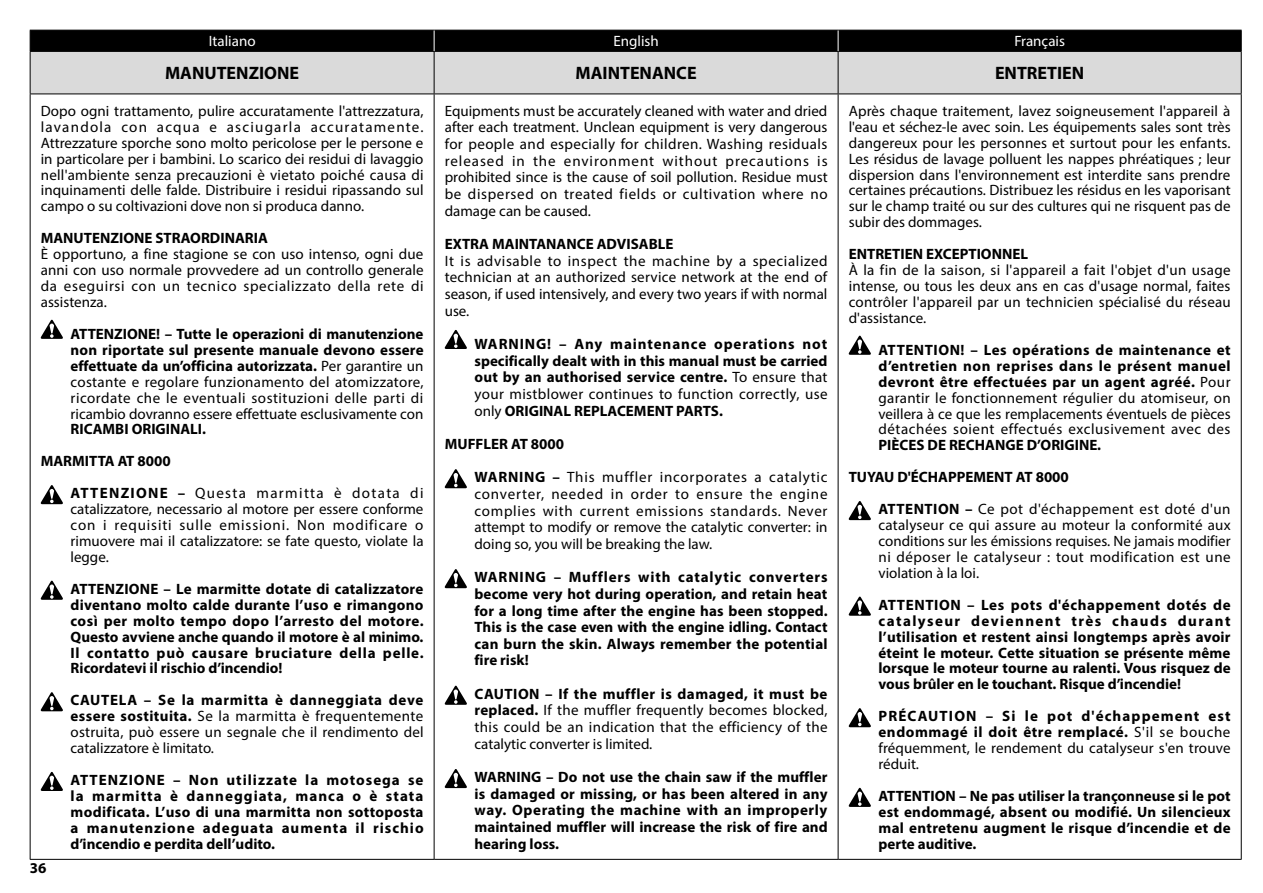
<style>
.page{position:relative;width:1263px;height:893px;background:#fff}
.page>*{position:absolute;margin:0;border:0;box-sizing:border-box;transform-origin:0 0}
.t1{font:700 18px "Myriad Pro";color:#000}
.t2{font:15px/15.9px "Myriad Pro";color:#000;text-align:justify}
.t3{font:700 15px/15.9px "Myriad Pro";color:#000;text-align:justify}
.t4{font:15px "Myriad Pro";color:#fff}
.s1{font-weight:700}
.s2{font-weight:400}
</style>
<div class="page">
<div style="left:31px;top:52px;width:1210px;height:42px;background:#dadada"></div>
<hr style="left:30px;top:51px;width:404px;height:1px;background:#000">
<hr style="left:30px;top:52px;width:1px;height:42px;background:#000">
<hr style="left:434px;top:51px;width:404px;height:1px;background:#000">
<hr style="left:434px;top:52px;width:1px;height:42px;background:#000">
<hr style="left:838px;top:51px;width:403px;height:1px;background:#000">
<hr style="left:838px;top:52px;width:1px;height:42px;background:#000">
<hr style="left:1241px;top:52px;width:1px;height:42px;background:#000">
<hr style="left:30px;top:94px;width:404px;height:1px;background:#000">
<hr style="left:30px;top:94px;width:1px;height:765px;background:#000">
<hr style="left:434px;top:94px;width:404px;height:1px;background:#000">
<hr style="left:434px;top:94px;width:1px;height:765px;background:#000">
<hr style="left:838px;top:94px;width:403px;height:1px;background:#000">
<hr style="left:838px;top:94px;width:1px;height:765px;background:#000">
<hr style="left:1241px;top:94px;width:1px;height:765px;background:#000">
<hr style="left:30px;top:859px;width:404px;height:1px;background:#000">
<hr style="left:434px;top:859px;width:404px;height:1px;background:#000">
<hr style="left:838px;top:859px;width:403px;height:1px;background:#000">
<div style="left:30px;top:30px;width:1212px;height:21px;background:#000"></div>
<svg style="left:41px;top:320px;width:22px;height:19px"></svg>
<svg style="left:41px;top:485px;width:22px;height:19px"></svg>
<svg style="left:41px;top:581px;width:22px;height:19px"></svg>
<svg style="left:41px;top:692px;width:22px;height:19px"></svg>
<svg style="left:41px;top:772px;width:22px;height:19px"></svg>
<svg style="left:445px;top:330px;width:22px;height:19px"></svg>
<svg style="left:445px;top:469px;width:22px;height:19px"></svg>
<svg style="left:445px;top:569px;width:22px;height:19px"></svg>
<svg style="left:445px;top:686px;width:22px;height:19px"></svg>
<svg style="left:445px;top:769px;width:22px;height:19px"></svg>
<svg style="left:849px;top:336px;width:22px;height:19px"></svg>
<svg style="left:849px;top:501px;width:22px;height:19px"></svg>
<svg style="left:849px;top:597px;width:22px;height:19px"></svg>
<svg style="left:849px;top:708px;width:22px;height:19px"></svg>
<svg style="left:849px;top:788px;width:22px;height:19px"></svg>
<p class="t4" style="left:209px;top:32px;width:48px">Italiano</p>
<p class="t4" style="left:613px;top:32px;width:47px">English</p>
<p class="t4" style="left:1014px;top:32px;width:52px">Français</p>
<p class="t1" style="left:165px;top:62px;width:136px">MANUTENZIONE</p>
<p class="t1" style="left:576px;top:62px;width:122px">MAINTENANCE</p>
<p class="t1" style="left:995px;top:62px;width:91px">ENTRETIEN</p>
<p class="t2" style="left:41px;top:103px;width:384px">Dopo ogni trattamento, pulire accuratamente l'attrezzatura, lavandola con acqua e asciugarla accuratamente.<br>Attrezzature sporche sono molto pericolose per le persone e in particolare per i bambini. Lo scarico dei residui di lavaggio nell'ambiente senza precauzioni è vietato poiché causa di inquinamenti delle falde. Distribuire i residui ripassando sul campo o su coltivazioni dove non si produca danno.</p>
<p class="t3" style="left:41px;top:230px;width:229px">MANUTENZIONE STRAORDINARIA</p>
<p class="t2" style="left:41px;top:246px;width:384px">È opportuno, a fine stagione se con uso intenso, ogni due anni con uso normale provvedere ad un controllo generale da eseguirsi con un tecnico specializzato della rete di assistenza.</p>
<p class="t2" style="left:71px;top:326px;width:355px"><span class="s1">ATTENZIONE! – Tutte le operazioni di manutenzione non riportate sul presente manuale devono essere effettuate da un’officina autorizzata.</span> Per garantire un costante e regolare funzionamento del atomizzatore, ricordate che le eventuali sostituzioni delle parti di ricambio dovranno essere effettuate esclusivamente con</p>
<p class="t3" style="left:41px;top:413px;width:167px;line-height:31.8px;text-indent:30px">RICAMBI ORIGINALI.<br>MARMITTA AT 8000</p>
<p class="t2" style="left:71px;top:485px;width:355px"><span class="s1">ATTENZIONE –</span> Questa marmitta è dotata di catalizzatore, necessario al motore per essere conforme con i requisiti sulle emissioni. Non modificare o rimuovere mai il catalizzatore: se fate questo, violate la legge.</p>
<p class="t3" style="left:71px;top:580px;width:355px">ATTENZIONE – Le marmitte dotate di catalizzatore diventano molto calde durante l’uso e rimangono così per molto tempo dopo l’arresto del motore.<br>Questo avviene anche quando il motore è al minimo.<br>Il contatto può causare bruciature della pelle.<br>Ricordatevi il rischio d’incendio!</p>
<p class="t2" style="left:71px;top:692px;width:355px"><span class="s1">CAUTELA – Se la marmitta è danneggiata deve essere sostituita.</span> Se la marmitta è frequentemente ostruita, può essere un segnale che il rendimento del catalizzatore è limitato.</p>
<p class="t3" style="left:71px;top:771px;width:355px">ATTENZIONE – Non utilizzate la motosega se la marmitta è danneggiata, manca o è stata modificata. L’uso di una marmitta non sottoposta a manutenzione adeguata aumenta il rischio d’incendio e perdita dell’udito.</p>
<p class="t2" style="left:849px;top:103px;width:383px">Après chaque traitement, lavez soigneusement l'appareil à l'eau et séchez-le avec soin. Les équipements sales sont très dangereux pour les personnes et surtout pour les enfants.<br>Les résidus de lavage polluent les nappes phréatiques ; leur dispersion dans l'environnement est interdite sans prendre certaines précautions. Distribuez les résidus en les vaporisant sur le champ traité ou sur des cultures qui ne risquent pas de subir des dommages.</p>
<p class="t3" style="left:849px;top:246px;width:181px">ENTRETIEN EXCEPTIONNEL</p>
<p class="t2" style="left:849px;top:262px;width:384px">À la fin de la saison, si l'appareil a fait l'objet d'un usage intense, ou tous les deux ans en cas d'usage normal, faites contrôler l'appareil par un technicien spécialisé du réseau d'assistance.</p>
<p class="t2" style="left:878px;top:342px;width:354px"><span class="s1">ATTENTION! – Les opérations de maintenance et d’entretien non reprises dans le présent manuel devront être effectuées par un agent agréé.</span> Pour garantir le fonctionnement régulier du atomiseur, on veillera à ce que les remplacements éventuels de pièces détachées soient effectués exclusivement avec des</p>
<p class="t3" style="left:849px;top:429px;width:254px;line-height:31.8px;text-indent:30px">PIÈCES DE RECHANGE D’ORIGINE.<br>TUYAU D'ÉCHAPPEMENT AT 8000</p>
<p class="t2" style="left:878px;top:501px;width:354px"><span class="s1">ATTENTION –</span> Ce pot d'échappement est doté d'un catalyseur ce qui assure au moteur la conformité aux conditions sur les émissions requises. Ne jamais modifier ni déposer le catalyseur : tout modification est une violation à la loi.</p>
<p class="t3" style="left:878px;top:596px;width:354px">ATTENTION – Les pots d'échappement dotés de catalyseur deviennent très chauds durant l’utilisation et restent ainsi longtemps après avoir éteint le moteur. Cette situation se présente même lorsque le moteur tourne au ralenti. Vous risquez de vous brûler en le touchant. Risque d’incendie!</p>
<p class="t2" style="left:878px;top:708px;width:354px"><span class="s1">PRÉCAUTION – Si le pot d'échappement est endommagé il doit être remplacé.</span> S'il se bouche fréquemment, le rendement du catalyseur s'en trouve réduit.</p>
<p class="t3" style="left:878px;top:787px;width:354px">ATTENTION – Ne pas utiliser la trançonneuse si le pot est endommagé, absent ou modifié. Un silencieux mal entretenu augment le risque d’incendie et de perte auditive.</p>
<p class="t2" style="left:445px;top:102px;width:384px;line-height:16.6px">Equipments must be accurately cleaned with water and dried after each treatment. Unclean equipment is very dangerous for people and especially for children. Washing residuals released in the environment without precautions is prohibited since is the cause of soil pollution. Residue must be dispersed on treated fields or cultivation where no damage can be caused.</p>
<p class="t3" style="left:445px;top:236px;width:230px">EXTRA MAINTANANCE ADVISABLE</p>
<p class="t2" style="left:445px;top:252px;width:384px;line-height:16.6px">It is advisable to inspect the machine by a specialized technician at an authorized service network at the end of season, if used intensively, and every two years if with normal use.</p>
<p class="t3" style="left:474px;top:335px;width:354px;line-height:16.6px">WARNING! – Any maintenance operations not specifically dealt with in this manual must be carried out by an authorised service centre. <span class="s2">To ensure that your mistblower continues to function correctly, use only</span> ORIGINAL REPLACEMENT PARTS.</p>
<p class="t3" style="left:445px;top:435px;width:121px">MUFFLER AT 8000</p>
<p class="t2" style="left:474px;top:469px;width:354px;line-height:16.6px"><span class="s1">WARNING –</span> This muffler incorporates a catalytic converter, needed in order to ensure the engine complies with current emissions standards. Never attempt to modify or remove the catalytic converter: in doing so, you will be breaking the law.</p>
<p class="t3" style="left:474px;top:568px;width:355px;line-height:16.6px">WARNING – Mufflers with catalytic converters become very hot during operation, and retain heat for a long time after the engine has been stopped.<br>This is the case even with the engine idling. Contact can burn the skin. Always remember the potential fire risk!</p>
<p class="t2" style="left:474px;top:685px;width:354px;line-height:16.6px"><span class="s1">CAUTION – If the muffler is damaged, it must be replaced.</span> If the muffler frequently becomes blocked, this could be an indication that the efficiency of the catalytic converter is limited.</p>
<p class="t3" style="left:474px;top:768px;width:355px;line-height:16.6px">WARNING – Do not use the chain saw if the muffler is damaged or missing, or has been altered in any way. Operating the machine with an improperly maintained muffler will increase the risk of fire and hearing loss.</p>
<p class="t3" style="left:30px;top:860px;width:18px">36</p>
</div>
